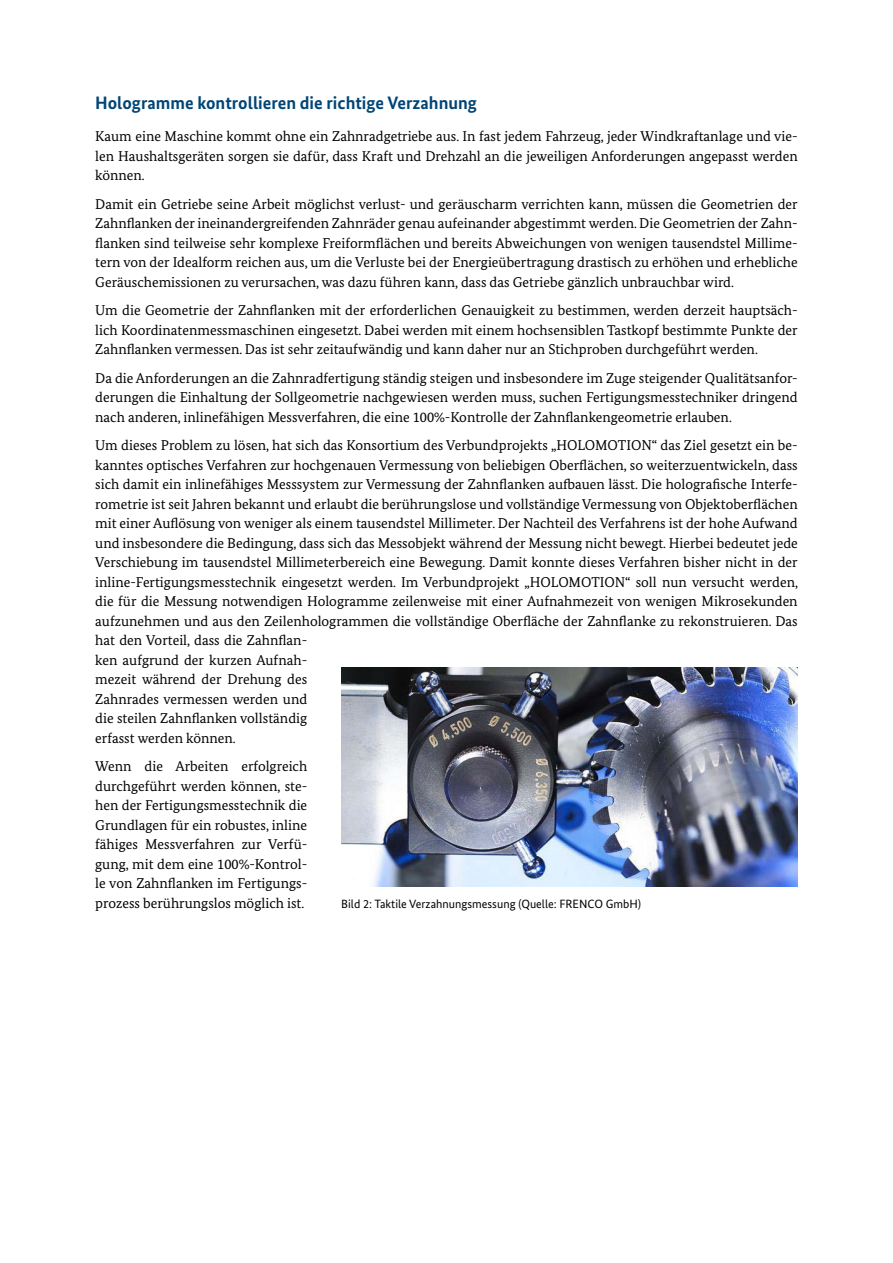
<style>
.page{position:relative;width:893px;height:1263px;background:#fff}
.page>*{position:absolute;margin:0;border:0;box-sizing:border-box;transform-origin:0 0}
.t1{font:700 18px "Bundes Sans";color:#004577}
.t2{font:14.25px/19.5px "Bundes Serif";color:#000;text-align:justify}
.t3{font:12px "Bundes Sans";color:#000}
</style>
<div class="page">
<img style="left:341px;top:667px;width:457px;height:219px">
<h3 class="t1" style="left:95px;top:92px;width:383px">Hologramme kontrollieren die richtige Verzahnung</h3>
<p class="t2" style="left:95px;top:127px;width:704px">Kaum eine Maschine kommt ohne ein Zahnradgetriebe aus. In fast jedem Fahrzeug, jeder Windkraftanlage und vie&shy;len Haushaltsgeräten sorgen sie dafür, dass Kraft und Drehzahl an die jeweiligen Anforderungen angepasst werden können.</p>
<p class="t2" style="left:95px;top:194px;width:704px">Damit ein Getriebe seine Arbeit möglichst verlust- und geräuscharm verrichten kann, müssen die Geometrien der Zahnflanken der ineinandergreifenden Zahnräder genau aufeinander abgestimmt werden. Die Geometrien der Zahn&shy;flanken sind teilweise sehr komplexe Freiformflächen und bereits Abweichungen von wenigen tausendstel Millime&shy;tern von der Idealform reichen aus, um die Verluste bei der Energieübertragung drastisch zu erhöhen und erhebliche Geräuschemissionen zu verursachen, was dazu führen kann, dass das Getriebe gänzlich unbrauchbar wird.</p>
<p class="t2" style="left:95px;top:301px;width:704px">Um die Geometrie der Zahnflanken mit der erforderlichen Genauigkeit zu bestimmen, werden derzeit hauptsäch&shy;lich Koordinatenmessmaschinen eingesetzt. Dabei werden mit einem hochsensiblen Tastkopf bestimmte Punkte der Zahnflanken vermessen. Das ist sehr zeitaufwändig und kann daher nur an Stichproben durchgeführt werden.</p>
<p class="t2" style="left:95px;top:368px;width:704px">Da die Anforderungen an die Zahnradfertigung ständig steigen und insbesondere im Zuge steigender Qualitätsanfor&shy;derungen die Einhaltung der Sollgeometrie nachgewiesen werden muss, suchen Fertigungsmesstechniker dringend nach anderen, inlinefähigen Messverfahren, die eine 100%-Kontrolle der Zahnflankengeometrie erlauben.</p>
<p class="t2" style="left:95px;top:435px;width:704px;text-align:left">Um dieses Problem zu lösen, hat sich das Konsortium des Verbundprojekts „HOLOMOTION“ das Ziel gesetzt ein be&shy;kanntes optisches Verfahren zur hochgenauen Vermessung von beliebigen Oberflächen, so weiterzuentwickeln, dass sich damit ein inlinefähiges Messsystem zur Vermessung der Zahnflanken aufbauen lässt. Die holografische Interfe&shy;rometrie ist seit Jahren bekannt und erlaubt die berührungslose und vollständige Vermessung von Objektoberflächen mit einer Auflösung von weniger als einem tausendstel Millimeter. Der Nachteil des Verfahrens ist der hohe Aufwand und insbesondere die Bedingung, dass sich das Messobjekt während der Messung nicht bewegt. Hierbei bedeutet jede Verschiebung im tausendstel Millimeterbereich eine Bewegung. Damit konnte dieses Verfahren bisher nicht in der inline-Fertigungsmesstechnik eingesetzt werden. Im Verbundprojekt „HOLOMOTION“ soll nun versucht werden, die für die Messung notwendigen Hologramme zeilenweise mit einer Aufnahmezeit von wenigen Mikrosekunden aufzunehmen und aus den Zeilenhologrammen die vollständige Oberfläche der Zahnflanke zu rekonstruieren. Das hat den Vorteil, dass die Zahnflan-<br>ken aufgrund der kurzen Aufnah-<br>mezeit während der Drehung des<br>Zahnrades vermessen werden und<br>die steilen Zahnflanken vollständig<br>erfasst werden können.</p>
<p class="t2" style="left:95px;top:756px;width:213px">Wenn die Arbeiten erfolgreich durchgeführt werden können, ste&shy;hen der Fertigungsmesstechnik die Grundlagen für ein robustes, inline fähiges Messverfahren zur Verfü&shy;gung, mit dem eine 100%-Kontrol&shy;le von Zahnflanken im Fertigungs&shy;prozess berührungslos möglich ist.</p>
<p class="t3" style="left:341px;top:896px;width:301px">Bild 2: Taktile Verzahnungsmessung (Quelle: FRENCO GmbH)</p>
</div>
